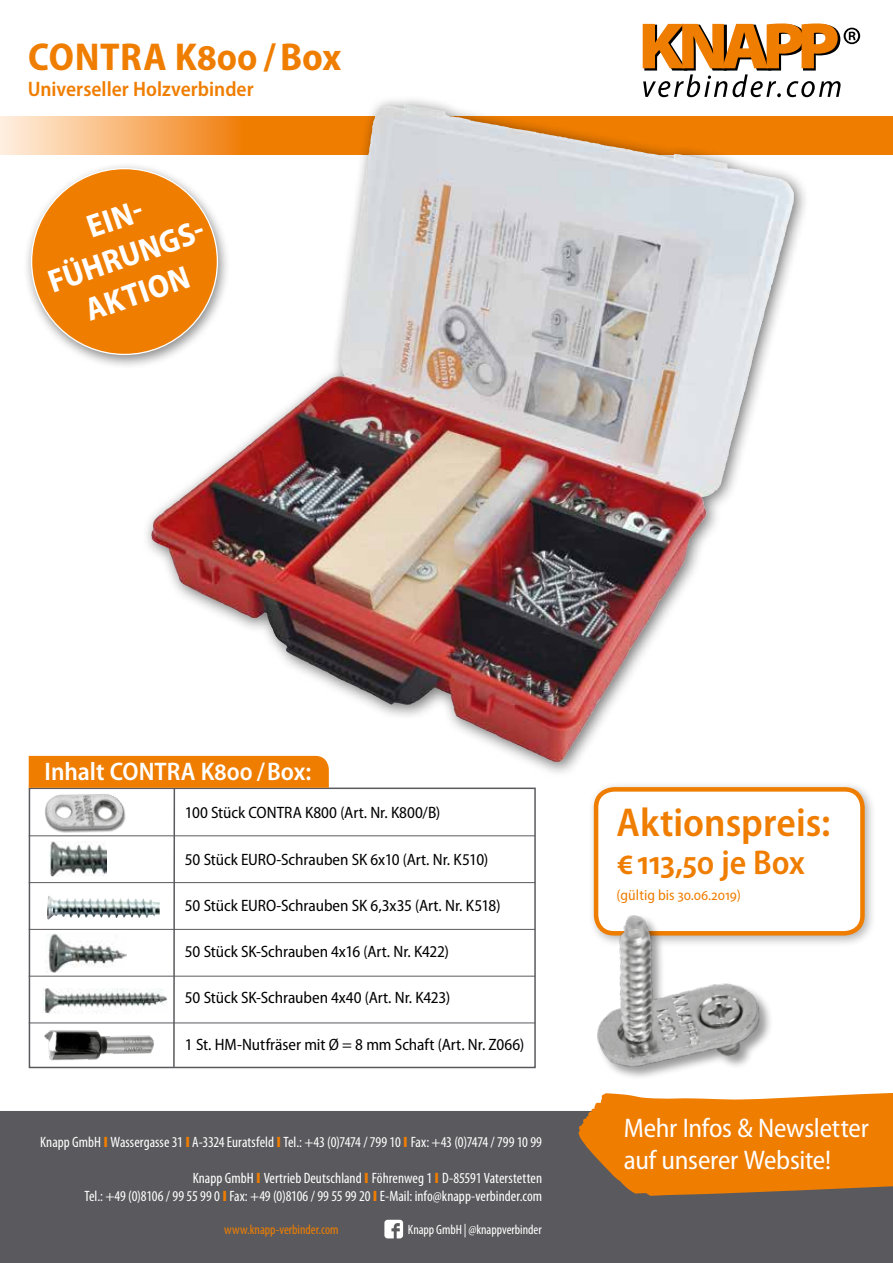
<style>
.page{position:relative;width:893px;height:1263px;background:#fff}
.page>*{position:absolute;margin:0;border:0;box-sizing:border-box;transform-origin:0 0}
.t1{font:600 semi-condensed 40.5px "Myriad Pro";color:#ef7d00}
.t2{font:700 semi-condensed 39px "Myriad Pro";color:#ef7d00}
.t3{font:600 semi-condensed 34.5px "Myriad Pro";letter-spacing:-.01em;color:#ef7d00}
.t4{font:700 semi-condensed 32.55px/39px "Myriad Pro";color:#fff;text-align:center}
.t5{font:semi-condensed 27px/31.5px "Myriad Pro";letter-spacing:-.01em;color:#fff}
.t6{font:600 semi-condensed 25.5px "Myriad Pro";color:#fff}
.t7{font:600 semi-condensed 21px "Myriad Pro";color:#ef7d00}
.t8{font:semi-condensed 16.5px "Myriad Pro";letter-spacing:-.005em;color:#000}
.t9{font:condensed 15px/18px "Myriad Pro";letter-spacing:.005em;color:#fff;text-align:right}
.t10{font:semi-condensed 15px "Myriad Pro";letter-spacing:.005em;color:#ef7d00}
.t11{font:condensed 13.5px "Myriad Pro";color:#fff}
.t12{font:condensed 13.5px "Myriad Pro";color:#ef7d00}
.s1{font-stretch:condensed}
.s2{font-weight:900;font-stretch:normal;color:#ef7d00}
</style>
<div class="page">
<div style="left:29px;top:787px;width:507px;height:281px;background:#fff;border:2px solid #5a5a5e"></div>
<div style="left:588px;top:781px;width:289px;height:166px;background:#000;opacity:.3"></div>
<div style="left:596px;top:789px;width:266px;height:144px;background:#fff;border-radius:18px"></div>
<div style="left:594px;top:787px;width:271px;height:148px;border:4px solid #ef7d00;border-radius:18px"></div>
<div style="left:0;top:116px;width:893px;height:38px;background:#ef7d00"></div>
<svg style="left:0;top:116px;width:141px;height:38px;background:#fbd0a5"></svg>
<svg style="left:643px;top:23px;width:217px;height:74px"></svg>
<div style="left:0;top:1111px;width:893px;height:152px;background:#5a5a5e"></div>
<svg style="left:574px;top:1093px;width:319px;height:103px;background:#e07e12"></svg>
<svg style="left:384px;top:1220px;width:19px;height:18px"></svg>
<div style="left:141px;top:94px;width:669px;height:684px;background:#000;opacity:.56"></div>
<img style="left:333px;top:105px;width:71px;height:272px">
<img style="left:28px;top:766px;width:106px;height:99px">
<img style="left:40px;top:1030px;width:119px;height:36px">
<div style="left:29px;top:756px;width:300px;height:32px;background:#ef7d00"></div>
<hr style="left:29px;top:835px;width:506px;height:1px;background:#5a5a5e">
<hr style="left:29px;top:882px;width:506px;height:1px;background:#5a5a5e">
<hr style="left:29px;top:929px;width:506px;height:1px;background:#5a5a5e">
<hr style="left:29px;top:976px;width:506px;height:1px;background:#5a5a5e">
<hr style="left:29px;top:1023px;width:506px;height:1px;background:#5a5a5e">
<hr style="left:173px;top:789px;width:2px;height:278px;background:#5a5a5e">
<img style="left:47px;top:896px;width:46px;height:23px">
<img style="left:49px;top:841px;width:58px;height:35px">
<img style="left:47px;top:933px;width:79px;height:40px">
<img style="left:42px;top:988px;width:125px;height:26px">
<div style="left:23px;top:162px;width:208px;height:208px;background:#000;opacity:.45"></div>
<div style="left:32px;top:169px;width:185px;height:185px;background:#ef7d00;border-radius:50%"></div>
<img style="left:578px;top:891px;width:200px;height:204px">
<h2 class="t2" style="left:28px;top:35px;width:315px">CONTRA K800 / Box</h2>
<p class="t7" style="left:28px;top:78px;width:228px">Universeller Holzverbinder</p>
<h3 class="t4" style="left:30px;top:228px;width:171px;rotate:-19deg">EIN-<br>FÜHRUNGS-<br>AKTION</h3>
<h3 class="t6" style="left:45px;top:758px;width:268px">Inhalt CONTRA K800 / Box:</h3>
<p class="t8" style="left:185px;top:804px;width:257px">100 Stück CONTRA K800 <span class="s1">(</span>Art. Nr. K800/B)</p>
<p class="t8" style="left:185px;top:850px;width:305px">50 Stück EURO-Schrauben SK 6x10 <span class="s1">(</span>Art. Nr. K510)</p>
<p class="t8" style="left:185px;top:896px;width:317px">50 Stück EURO-Schrauben SK 6,3x35 <span class="s1">(</span>Art. Nr. K518)</p>
<p class="t8" style="left:185px;top:942px;width:266px">50 Stück SK-Schrauben 4x16 <span class="s1">(</span>Art. Nr. K422)</p>
<p class="t8" style="left:185px;top:989px;width:267px">50 Stück SK-Schrauben 4x40 <span class="s1">(</span>Art. Nr. K423)</p>
<p class="t8" style="left:185px;top:1035px;width:341px">1 St. HM-Nutfräser mit Ø = 8 mm Schaft <span class="s1">(</span>Art. Nr. Z066)</p>
<p class="t9" style="left:40px;top:1133px;width:503px">Knapp GmbH <span class="s2">I</span> Wassergasse 31 <span class="s2">I</span> A-3324 Euratsfeld <span class="s2">I</span> Tel.: +43 (0)7474 / 799 10 <span class="s2">I</span> Fax: +43 (0)7474 / 799 10 99</p>
<p class="t9" style="left:84px;top:1169px;width:459px">Knapp GmbH <span class="s2">I</span> Vertrieb Deutschland <span class="s2">I</span> Föhrenweg 1 <span class="s2">I</span> D-85591 Vaterstetten<br>Tel.: +49 (0)8106 / 99 55 99 0 <span class="s2">I</span> Fax: +49 (0)8106 / 99 55 99 20 <span class="s2">I</span> E-Mail: info@knapp-verbinder.com</p>
<p class="t12" style="left:224px;top:1222px;width:116px">www.knapp-verbinder.com</p>
<p class="t11" style="left:408px;top:1222px;width:135px">Knapp GmbH | @knappverbinder</p>
<h1 class="t1" style="left:617px;top:800px;width:215px">Aktionspreis:</h1>
<h3 class="t3" style="left:617px;top:843px;width:190px">€ 113,50 je Box</h3>
<p class="t10" style="left:617px;top:887px;width:126px">(gültig bis 30.06.2019)</p>
<h3 class="t5" style="left:624px;top:1113px;width:247px">Mehr Infos &amp; Newsletter auf unserer Website!</h3>
</div>
